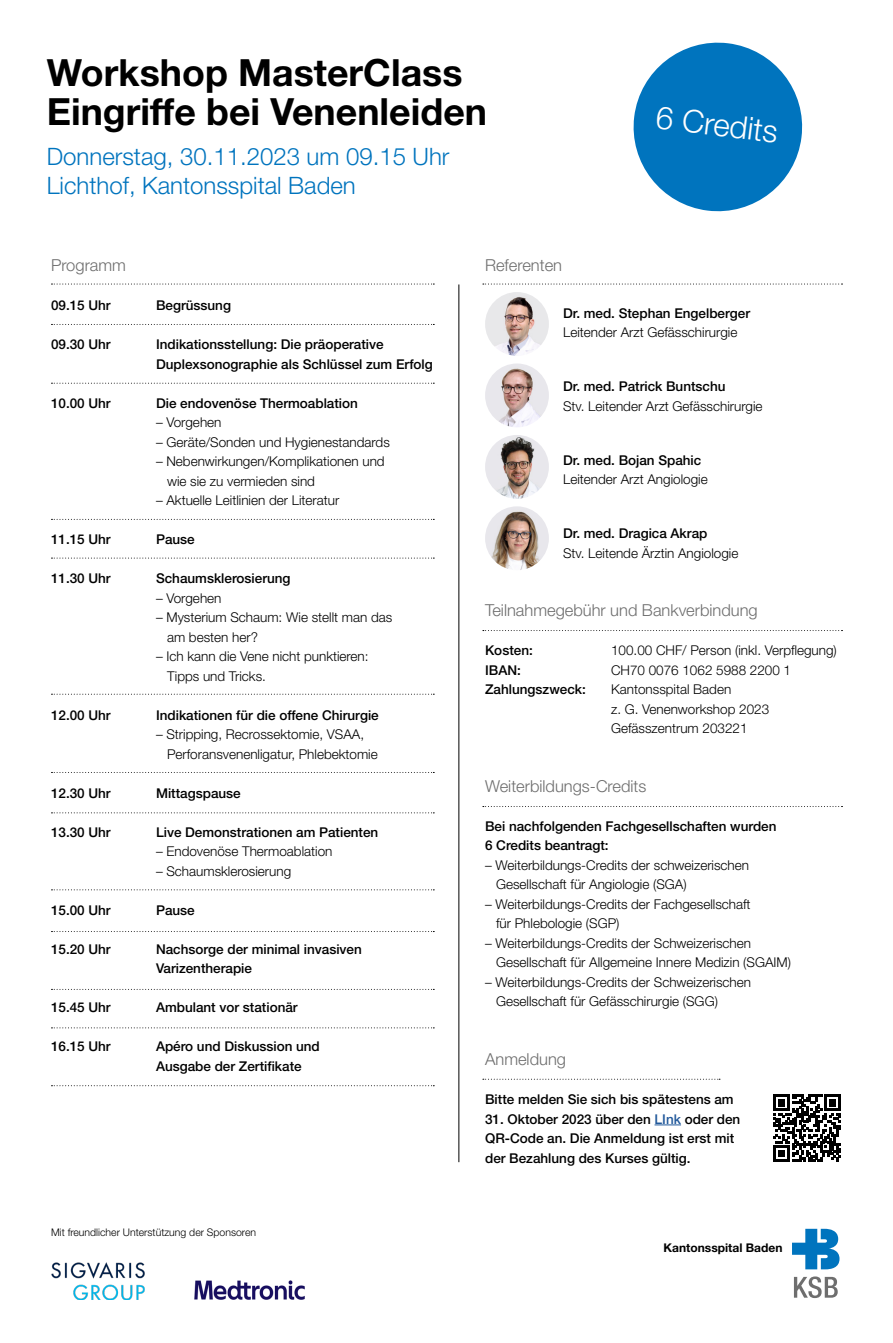
<style>
.page{position:relative;width:893px;height:1343px;background:#fff}
.page>*{position:absolute;margin:0;border:0;box-sizing:border-box;transform-origin:0 0}
.t1{font:700 37.5px/39px "Helvetica Neue LT Std";color:#000}
.t2{font:300 31.5px "Helvetica Neue LT Std";color:#fff}
.t3{font:300 24px/28.5px "Helvetica Neue LT Std";color:#0074be}
.t4{font:300 16.5px "Helvetica Neue LT Std";color:#6e6e6e}
.t5{font:300 13.5px/19.5px "Helvetica Neue LT Std";color:#000}
.t6{font:500 13.5px/19.5px "Helvetica Neue LT Std";color:#000}
.t7{font:700 12px "Helvetica Neue LT Std";color:#000}
.t8{font:300 10.5px "Helvetica Neue LT Std";color:#000}
.s1{color:#22599b}
</style>
<div class="page">
<hr style="left:459px;top:284px;width:1px;height:878px;background:#000">
<svg style="left:51px;top:324px;width:383px;height:1px"></svg>
<svg style="left:51px;top:383px;width:383px;height:1px"></svg>
<svg style="left:51px;top:519px;width:383px;height:1px"></svg>
<svg style="left:51px;top:557px;width:383px;height:1px"></svg>
<svg style="left:51px;top:693px;width:383px;height:1px"></svg>
<svg style="left:51px;top:772px;width:383px;height:1px"></svg>
<svg style="left:51px;top:812px;width:383px;height:1px"></svg>
<svg style="left:51px;top:889px;width:383px;height:1px"></svg>
<svg style="left:51px;top:931px;width:383px;height:1px"></svg>
<svg style="left:51px;top:989px;width:383px;height:1px"></svg>
<svg style="left:51px;top:1027px;width:383px;height:1px"></svg>
<svg style="left:51px;top:1085px;width:383px;height:1px"></svg>
<svg style="left:51px;top:283px;width:383px;height:1px"></svg>
<svg style="left:483px;top:283px;width:359px;height:1px"></svg>
<svg style="left:483px;top:630px;width:359px;height:1px"></svg>
<svg style="left:483px;top:806px;width:359px;height:1px"></svg>
<svg style="left:483px;top:1078px;width:237px;height:1px"></svg>
<svg style="left:792px;top:1228px;width:47px;height:41px"></svg>
<svg style="left:794px;top:1276px;width:44px;height:22px"></svg>
<img style="left:194px;top:1280px;width:111px;height:20px">
<img style="left:51px;top:1262px;width:94px;height:37px">
<svg style="left:654px;top:1124px;width:27px;height:1px"></svg>
<svg style="left:633px;top:42px;width:170px;height:170px"></svg>
<img style="left:485px;top:292px;width:64px;height:64px;border-radius:32px">
<img style="left:485px;top:363px;width:64px;height:64px;border-radius:32px">
<img style="left:485px;top:435px;width:64px;height:64px;border-radius:32px">
<img style="left:485px;top:506px;width:64px;height:64px;border-radius:32px">
<svg style="left:773px;top:1094px;width:68px;height:67px"></svg>
<h1 class="t1" style="left:47px;top:52px;width:442px">Workshop MasterClass<br>Eingriffe bei Venenleiden</h1>
<h3 class="t3" style="left:47px;top:142px;width:404px">Donnerstag, 30.11.2023 um 09.15 Uhr<br>Lichthof, Kantonsspital Baden</h3>
<h2 class="t2" style="left:659px;top:98px;width:124px;rotate:7deg">6 Credits</h2>
<p class="t4" style="left:51px;top:255px;width:76px">Programm</p>
<p class="t6" style="left:51px;top:295px;width:61px">09.15 Uhr</p>
<p class="t6" style="left:156px;top:295px;width:77px">Begrüssung</p>
<p class="t6" style="left:51px;top:334px;width:61px">09.30 Uhr</p>
<p class="t6" style="left:156px;top:334px;width:278px">Indikationsstellung: Die präoperative<br>Duplexsonographie als Schlüssel zum Erfolg</p>
<p class="t6" style="left:51px;top:393px;width:61px">10.00 Uhr</p>
<p class="t6" style="left:156px;top:393px;width:203px">Die endovenöse Thermoablation</p>
<p class="t5" style="left:156px;top:412px;width:67px">– Vorgehen</p>
<p class="t5" style="left:156px;top:432px;width:235px">– Geräte/Sonden und Hygienestandards</p>
<p class="t5" style="left:167px;top:451px;width:219px;text-indent:-11px">– Nebenwirkungen/Komplikationen und wie sie zu vermieden sind</p>
<p class="t5" style="left:156px;top:490px;width:185px">– Aktuelle Leitlinien der Literatur</p>
<p class="t6" style="left:51px;top:529px;width:61px">11.15 Uhr</p>
<p class="t6" style="left:156px;top:529px;width:40px">Pause</p>
<p class="t6" style="left:51px;top:568px;width:61px">11.30 Uhr</p>
<p class="t6" style="left:156px;top:568px;width:136px">Schaumsklerosierung</p>
<p class="t5" style="left:156px;top:588px;width:67px">– Vorgehen</p>
<p class="t5" style="left:167px;top:607px;width:227px;text-indent:-11px">– Mysterium Schaum: Wie stellt man das am besten her?</p>
<p class="t5" style="left:167px;top:646px;width:203px;text-indent:-11px">– Ich kann die Vene nicht punktieren:<br>Tipps und Tricks.</p>
<p class="t6" style="left:51px;top:705px;width:61px">12.00 Uhr</p>
<p class="t6" style="left:156px;top:705px;width:224px">Indikationen für die offene Chirurgie</p>
<p class="t5" style="left:167px;top:724px;width:212px;text-indent:-11px">– Stripping, Recrossektomie, VSAA,<br>Perforansvenenligatur, Phlebektomie</p>
<p class="t6" style="left:51px;top:783px;width:61px">12.30 Uhr</p>
<p class="t6" style="left:156px;top:783px;width:86px">Mittagspause</p>
<p class="t6" style="left:51px;top:822px;width:61px">13.30 Uhr</p>
<p class="t6" style="left:156px;top:822px;width:224px">Live Demonstrationen am Patienten</p>
<p class="t5" style="left:156px;top:841px;width:178px">– Endovenöse Thermoablation</p>
<p class="t5" style="left:156px;top:861px;width:137px">– Schaumsklerosierung</p>
<p class="t6" style="left:51px;top:900px;width:61px">15.00 Uhr</p>
<p class="t6" style="left:156px;top:900px;width:40px">Pause</p>
<p class="t6" style="left:51px;top:939px;width:61px">15.20 Uhr</p>
<p class="t6" style="left:156px;top:939px;width:207px">Nachsorge der minimal invasiven<br>Varizentherapie</p>
<p class="t6" style="left:51px;top:997px;width:61px">15.45 Uhr</p>
<p class="t6" style="left:156px;top:997px;width:143px">Ambulant vor stationär</p>
<p class="t6" style="left:51px;top:1036px;width:61px">16.15 Uhr</p>
<p class="t6" style="left:156px;top:1036px;width:165px">Apéro und Diskussion und<br>Ausgabe der Zertifikate</p>
<p class="t8" style="left:51px;top:1226px;width:207px">Mit freundlicher Unterstützung der Sponsoren</p>
<p class="t4" style="left:485px;top:255px;width:79px">Referenten</p>
<p class="t6" style="left:563px;top:303px;width:189px">Dr. med. Stephan Engelberger</p>
<p class="t5" style="left:563px;top:322px;width:176px">Leitender Arzt Gefässchirurgie</p>
<p class="t6" style="left:563px;top:376px;width:164px">Dr. med. Patrick Buntschu</p>
<p class="t5" style="left:563px;top:396px;width:201px">Stv. Leitender Arzt Gefässchirurgie</p>
<p class="t6" style="left:563px;top:450px;width:140px">Dr. med. Bojan Spahic</p>
<p class="t5" style="left:563px;top:469px;width:146px">Leitender Arzt Angiologie</p>
<p class="t6" style="left:563px;top:523px;width:146px">Dr. med. Dragica Akrap</p>
<p class="t5" style="left:563px;top:543px;width:177px">Stv. Leitende Ärztin Angiologie</p>
<p class="t4" style="left:485px;top:600px;width:274px">Teilnahmegebühr und Bankverbindung</p>
<p class="t6" style="left:485px;top:640px;width:49px">Kosten:</p>
<p class="t5" style="left:611px;top:640px;width:227px">100.00 CHF/ Person (inkl. Verpflegung)</p>
<p class="t6" style="left:485px;top:660px;width:37px">IBAN:</p>
<p class="t5" style="left:611px;top:660px;width:181px">CH70 0076 1062 5988 2200 1</p>
<p class="t6" style="left:485px;top:679px;width:102px">Zahlungszweck:</p>
<p class="t5" style="left:611px;top:679px;width:160px">Kantonsspital Baden<br>z. G. Venenworkshop 2023<br>Gefässzentrum 203221</p>
<p class="t4" style="left:485px;top:776px;width:163px">Weiterbildungs-Credits</p>
<p class="t6" style="left:485px;top:816px;width:293px">Bei nachfolgenden Fachgesellschaften wurden<br>6 Credits beantragt:</p>
<p class="t5" style="left:496px;top:855px;width:255px;text-indent:-11px">– Weiterbildungs-Credits der schweizerischen<br>Gesellschaft für Angiologie (SGA)</p>
<p class="t5" style="left:496px;top:894px;width:256px;text-indent:-11px">– Weiterbildungs-Credits der Fachgesellschaft für Phlebologie (SGP)</p>
<p class="t5" style="left:496px;top:933px;width:296px;text-indent:-11px">– Weiterbildungs-Credits der Schweizerischen<br>Gesellschaft für Allgemeine Innere Medizin (SGAIM)</p>
<p class="t5" style="left:496px;top:972px;width:257px;text-indent:-11px">– Weiterbildungs-Credits der Schweizerischen<br>Gesellschaft für Gefässchirurgie (SGG)</p>
<p class="t4" style="left:485px;top:1049px;width:82px">Anmeldung</p>
<p class="t6" style="left:485px;top:1089px;width:250px">Bitte melden Sie sich bis spätestens am</p>
<p class="t6" style="left:485px;top:1108px;width:257px">31. Oktober 2023 über den <span class="s1">LInk</span> oder den<br>QR-Code an. Die Anmeldung ist erst mit der Bezahlung des Kurses gültig.</p>
<p class="t7" style="left:664px;top:1239px;width:120px">Kantonsspital Baden</p>
</div>
